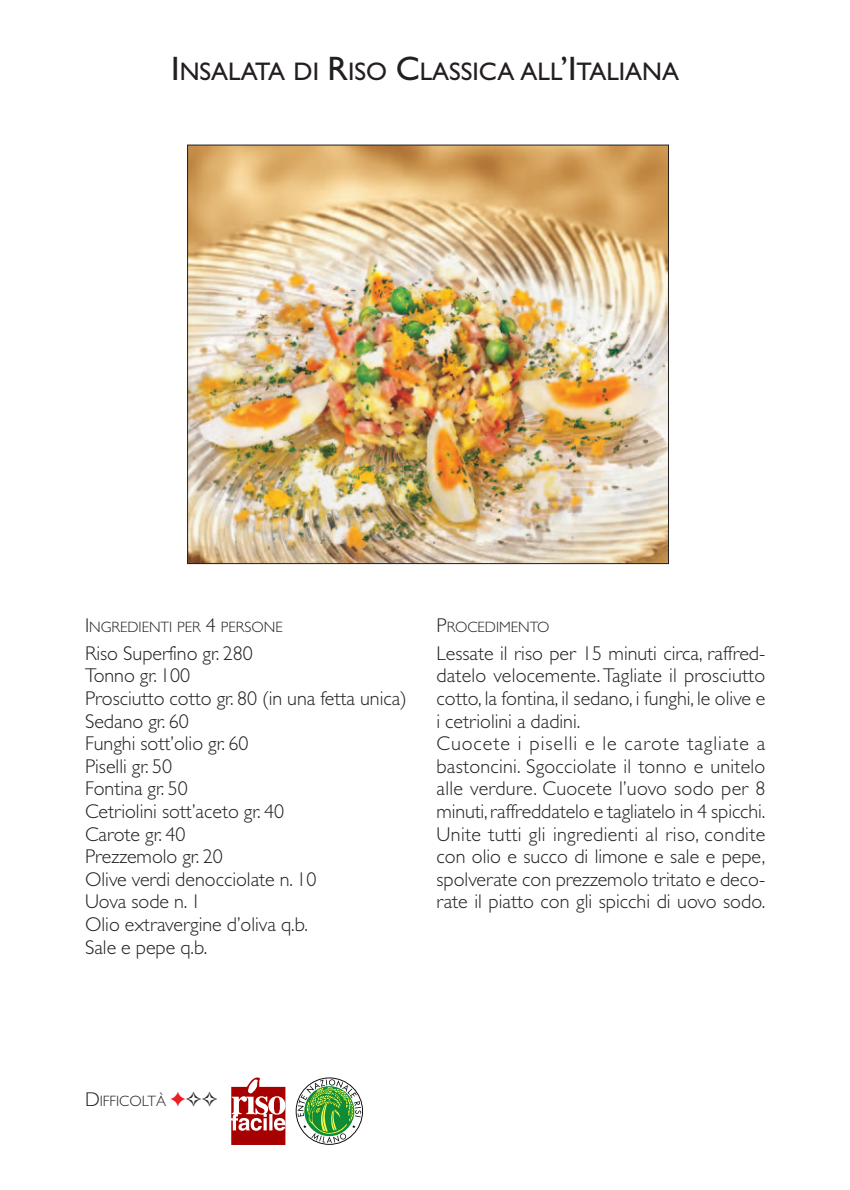
<style>
.page{position:relative;width:850px;height:1190px;background:#fff}
.page>*{position:absolute;margin:0;border:0;box-sizing:border-box;transform-origin:0 0}
.t1{font:25.6px "Gill Sans";color:#231f20}
.t2{font:300 20px/22.6px "Gill Sans";color:#231f20}
.t3{font:300 15px "Gill Sans";color:#231f20}
.s1{font-size:34px}
.s2{font-size:20px}
.s3{color:#ee1d23}
</style>
<div class="page">
<img style="left:189px;top:147px;width:478px;height:415px">
<div style="left:231px;top:1087px;width:54px;height:58px;background:#a60000"></div>
<svg style="left:231px;top:1077px;width:55px;height:54px"></svg>
<svg style="left:297px;top:1080px;width:64px;height:63px"></svg>
<p class="t1" style="left:171px;top:62px;width:509px"><span class="s1">I</span>NSALATA DI <span class="s1">R</span>ISO <span class="s1">C</span>LASSICA ALL<span class="s1">’I</span>TALIANA</p>
<p class="t3" style="left:85px;top:621px;width:199px"><span class="s2">I</span>NGREDIENTI PER <span class="s2">4</span> PERSONE</p>
<p class="t2" style="left:85px;top:644px;width:323px">Riso Superfino gr. 280<br>Tonno gr. 100<br>Prosciutto cotto gr. 80 (in una fetta unica)<br>Sedano gr. 60<br>Funghi sott’olio gr. 60<br>Piselli gr. 50<br>Fontina gr. 50<br>Cetriolini sott’aceto gr. 40<br>Carote gr. 40<br>Prezzemolo gr. 20<br>Olive verdi denocciolate n. 10<br>Uova sode n. 1<br>Olio extravergine d’oliva q.b.<br>Sale e pepe q.b.</p>
<p class="t3" style="left:437px;top:621px;width:115px"><span class="s2">P</span>ROCEDIMENTO</p>
<p class="t2" style="left:437px;top:644px;width:330px">Lessate il riso per 15 minuti circa, raffred&shy;datelo velocemente.Tagliate il prosciutto cotto, la fontina, il sedano, i funghi, le olive e i cetriolini a dadini.<br>Cuocete i piselli e le carote tagliate a bastoncini. Sgocciolate il tonno e unitelo alle verdure. Cuocete l’uovo sodo per 8 minuti,raffreddatelo e tagliatelo in 4 spicchi.<br>Unite tutti gli ingredienti al riso, condite con olio e succo di limone e sale e pepe, spolverate con prezzemolo tritato e deco&shy;rate il piatto con gli spicchi di uovo sodo.</p>
<p class="t3" style="left:85px;top:1095px;width:134px"><span class="s2">D</span>IFFICOLTÀ <span class="s3">✦</span>✧✧</p>
</div>
